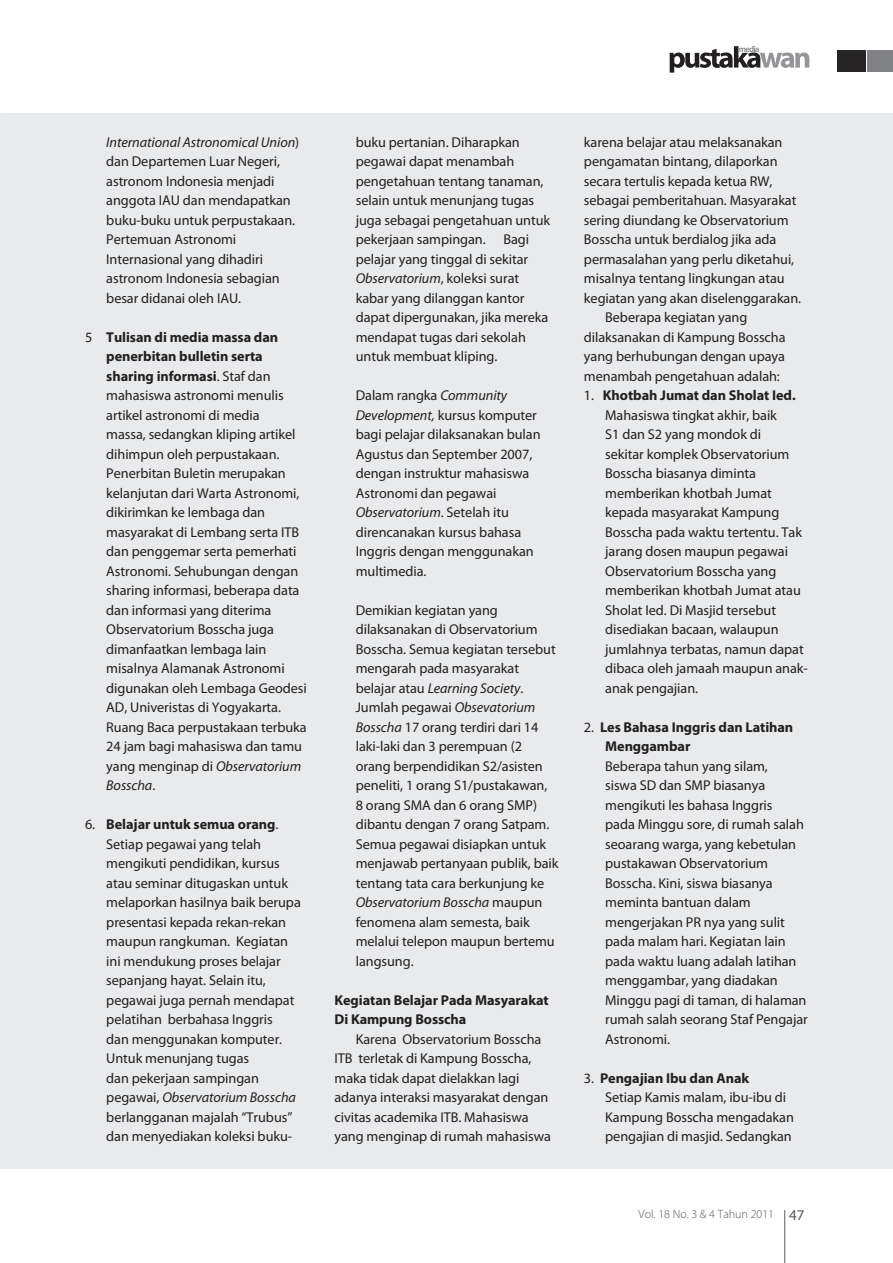
<style>
.page{position:relative;width:893px;height:1263px;background:#fff}
.page>*{position:absolute;margin:0;border:0;box-sizing:border-box;transform-origin:0 0}
.BODY_UTAMA_PUSTAKA{font:14.25px/19.5px "Myriad Pro";letter-spacing:-.005em;color:#231f20}
.BODY_UTAMA_PUSTAKA-2{font:700 14.25px/19.5px "Myriad Pro";letter-spacing:-.005em;color:#231f20}
.t1{font:300 12px "Myriad Pro";color:#57585a}
.s1{font-style:italic}
.s2{font-weight:700}
.s3{font-weight:400}
.s4{font-weight:400;font-size:15px}
</style>
<div class="page">
<hr style="left:784px;top:1210px;width:1px;height:53px;background:#57585a">
<svg style="left:669px;top:46px;width:140px;height:27px"></svg>
<div style="left:867px;top:50px;width:26px;height:21px;background:#808285"></div>
<div style="left:837px;top:50px;width:28px;height:21px;background:#282526"></div>
<div style="left:0;top:113px;width:893px;height:1055px;background:#e9eaeb"></div>
<p class="BODY_UTAMA_PUSTAKA" style="left:106px;top:132px;width:195px"><span class="s1">International Astronomical Union</span>) dan Departemen Luar Negeri, astronom Indonesia menjadi anggota IAU dan mendapatkan buku-buku untuk perpustakaan.<br>Pertemuan Astronomi<br>Internasional yang dihadiri astronom Indonesia sebagian besar didanai oleh IAU.</p>
<p class="BODY_UTAMA_PUSTAKA" style="left:106px;top:327px;width:202px;text-indent:-21px">5 <span class="s2">Tulisan di media massa dan penerbitan bulletin serta sharing informasi</span>. Staf dan mahasiswa astronomi menulis artikel astronomi di media<br>massa, sedangkan kliping artikel dihimpun oleh perpustakaan.<br>Penerbitan Buletin merupakan kelanjutan dari Warta Astronomi, dikirimkan ke lembaga dan masyarakat di Lembang serta ITB dan penggemar serta pemerhati<br>Astronomi. Sehubungan dengan sharing informasi, beberapa data dan informasi yang diterima<br>Observatorium Bosscha juga dimanfaatkan lembaga lain misalnya Alamanak Astronomi digunakan oleh Lembaga Geodesi<br>AD, Univeristas di Yogyakarta.<br>Ruang Baca perpustakaan terbuka<br>24 jam bagi mahasiswa dan tamu yang menginap di <span class="s1">Observatorium<br>Bosscha</span>.</p>
<p class="BODY_UTAMA_PUSTAKA" style="left:106px;top:814px;width:196px;text-indent:-21px">6. <span class="s2">Belajar untuk semua orang</span>.<br>Setiap pegawai yang telah mengikuti pendidikan, kursus atau seminar ditugaskan untuk melaporkan hasilnya baik berupa presentasi kepada rekan-rekan maupun rangkuman. Kegiatan ini mendukung proses belajar sepanjang hayat. Selain itu, pegawai juga pernah mendapat pelatihan berbahasa Inggris<br>dan menggunakan komputer.<br>Untuk menunjang tugas<br>dan pekerjaan sampingan pegawai, <span class="s1">Observatorium Bosscha </span>berlangganan majalah “Trubus” dan menyediakan koleksi buku-</p>
<p class="BODY_UTAMA_PUSTAKA" style="left:356px;top:132px;width:196px">buku pertanian. Diharapkan pegawai dapat menambah pengetahuan tentang tanaman, selain untuk menunjang tugas juga sebagai pengetahuan untuk pekerjaan sampingan. Bagi pelajar yang tinggal di sekitar<br><span class="s1">Observatorium</span>, koleksi surat kabar yang dilanggan kantor dapat dipergunakan, jika mereka mendapat tugas dari sekolah untuk membuat kliping.</p>
<p class="BODY_UTAMA_PUSTAKA" style="left:356px;top:385px;width:186px">Dalam rangka <span class="s1">Community<br>Development,</span> kursus komputer bagi pelajar dilaksanakan bulan<br>Agustus dan September 2007, dengan instruktur mahasiswa<br>Astronomi dan pegawai<br><span class="s1">Observatorium</span>. Setelah itu direncanakan kursus bahasa<br>Inggris dengan menggunakan multimedia.</p>
<p class="BODY_UTAMA_PUSTAKA" style="left:356px;top:600px;width:204px">Demikian kegiatan yang dilaksanakan di Observatorium<br>Bosscha. Semua kegiatan tersebut mengarah pada masyarakat belajar atau <span class="s1">Learning Society</span>.<br>Jumlah pegawai <span class="s1">Obsevatorium<br>Bosscha</span> 17 orang terdiri dari 14 laki-laki dan 3 perempuan (2 orang berpendidikan S2/asisten peneliti, 1 orang S1/pustakawan,<br>8 orang SMA dan 6 orang SMP) dibantu dengan 7 orang Satpam.<br>Semua pegawai disiapkan untuk menjawab pertanyaan publik, baik tentang tata cara berkunjung ke<br><span class="s1">Observatorium Bosscha</span> maupun fenomena alam semesta, baik melalui telepon maupun bertemu langsung.</p>
<p class="BODY_UTAMA_PUSTAKA-2" style="left:334px;top:990px;width:216px">Kegiatan Belajar Pada Masyarakat<br>Di Kampung Bosscha</p>
<p class="BODY_UTAMA_PUSTAKA" style="left:334px;top:1029px;width:218px;text-indent:21px">Karena Observatorium Bosscha ITB terletak di Kampung Bosscha, maka tidak dapat dielakkan lagi adanya interaksi masyarakat dengan civitas academika ITB. Mahasiswa yang menginap di rumah mahasiswa</p>
<p class="BODY_UTAMA_PUSTAKA" style="left:584px;top:132px;width:219px">karena belajar atau melaksanakan pengamatan bintang, dilaporkan secara tertulis kepada ketua RW, sebagai pemberitahuan. Masyarakat sering diundang ke Observatorium Bosscha untuk berdialog jika ada permasalahan yang perlu diketahui, misalnya tentang lingkungan atau kegiatan yang akan diselenggarakan.</p>
<p class="BODY_UTAMA_PUSTAKA" style="left:584px;top:307px;width:203px;text-indent:21px">Beberapa kegiatan yang dilaksanakan di Kampung Bosscha yang berhubungan dengan upaya menambah pengetahuan adalah:</p>
<p class="BODY_UTAMA_PUSTAKA-2" style="left:584px;top:385px;width:213px"><span class="s3">1.</span> Khotbah Jumat dan Sholat Ied.</p>
<p class="BODY_UTAMA_PUSTAKA" style="left:605px;top:405px;width:203px">Mahasiswa tingkat akhir, baik<br>S1 dan S2 yang mondok di<br>sekitar komplek Observatorium<br>Bosscha biasanya diminta memberikan khotbah Jumat kepada masyarakat Kampung<br>Bosscha pada waktu tertentu. Tak jarang dosen maupun pegawai<br>Observatorium Bosscha yang memberikan khotbah Jumat atau<br>Sholat Ied. Di Masjid tersebut disediakan bacaan, walaupun jumlahnya terbatas, namun dapat dibaca oleh jamaah maupun anak&shy;anak pengajian.</p>
<p class="BODY_UTAMA_PUSTAKA-2" style="left:605px;top:717px;width:190px;text-indent:-21px"><span class="s3">2.</span> Les Bahasa Inggris dan Latihan<br>Menggambar</p>
<p class="BODY_UTAMA_PUSTAKA" style="left:605px;top:756px;width:204px">Beberapa tahun yang silam,<br>siswa SD dan SMP biasanya mengikuti les bahasa Inggris<br>pada Minggu sore, di rumah salah seoarang warga, yang kebetulan pustakawan Observatorium<br>Bosscha. Kini, siswa biasanya meminta bantuan dalam mengerjakan PR nya yang sulit pada malam hari. Kegiatan lain pada waktu luang adalah latihan menggambar, yang diadakan<br>Minggu pagi di taman, di halaman rumah salah seorang Staf Pengajar<br>Astronomi.</p>
<p class="BODY_UTAMA_PUSTAKA-2" style="left:584px;top:1068px;width:167px"><span class="s3">3.</span> Pengajian Ibu dan Anak</p>
<p class="BODY_UTAMA_PUSTAKA" style="left:605px;top:1087px;width:190px">Setiap Kamis malam, ibu-ibu di<br>Kampung Bosscha mengadakan pengajian di masjid. Sedangkan</p>
<p class="t1" style="left:639px;top:1207px;width:167px">Vol. 18 No. 3 &amp; 4 Tahun 2011 <span class="s4">47</span></p>
</div>
